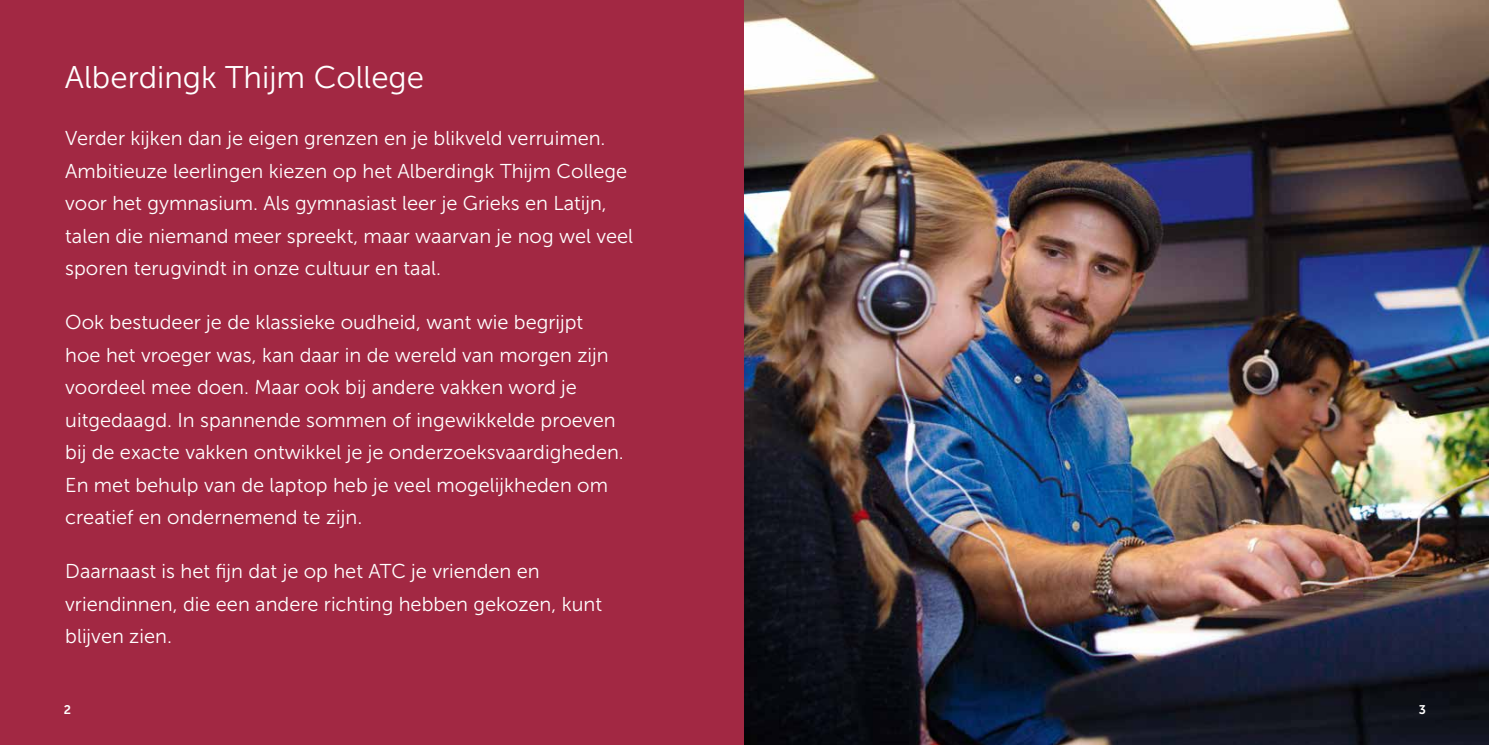
<style>
.page{position:relative;width:1489px;height:745px;background:#fff}
.page>*{position:absolute;margin:0;border:0;box-sizing:border-box;transform-origin:0 0}
.t1{font:31.25px "Museo Sans 300";color:#fff}
.t2{font:20px/32.5px "Museo Sans 300";color:#fff}
.t3{font:12.5px "Museo Sans 700";color:#fff}
</style>
<div class="page">
<div style="left:0;top:0;width:744px;height:744px;background:#a22843"></div>
<img style="left:744px;top:0;width:744px;height:744px">
<h1 class="t1" style="left:65px;top:61px;width:360px">Alberdingk Thijm College</h1>
<p class="t2" style="left:65px;top:122px;width:569px">Verder kijken dan je eigen grenzen en je blikveld verruimen.<br>Ambitieuze leerlingen kiezen op het Alberdingk Thijm College voor het gymnasium. Als gymnasiast leer je Grieks en Latijn, talen die niemand meer spreekt, maar waarvan je nog wel veel sporen terugvindt in onze cultuur en taal.</p>
<p class="t2" style="left:65px;top:306px;width:560px">Ook bestudeer je de klassieke oudheid, want wie begrijpt<br>hoe het vroeger was, kan daar in de wereld van morgen zijn voordeel mee doen. Maar ook bij andere vakken word je uitgedaagd. In spannende sommen of ingewikkelde proeven bij de exacte vakken ontwikkel je je onderzoeksvaardigheden.<br>En met behulp van de laptop heb je veel mogelijkheden om creatief en ondernemend te zijn.</p>
<p class="t2" style="left:65px;top:555px;width:538px">Daarnaast is het fijn dat je op het ATC je vrienden en vriendinnen, die een andere richting hebben gekozen, kunt blijven zien.</p>
<p class="t3" style="left:64px;top:702px;width:9px">2</p>
<p class="t3" style="left:1418px;top:702px;width:9px">3</p>
</div>
